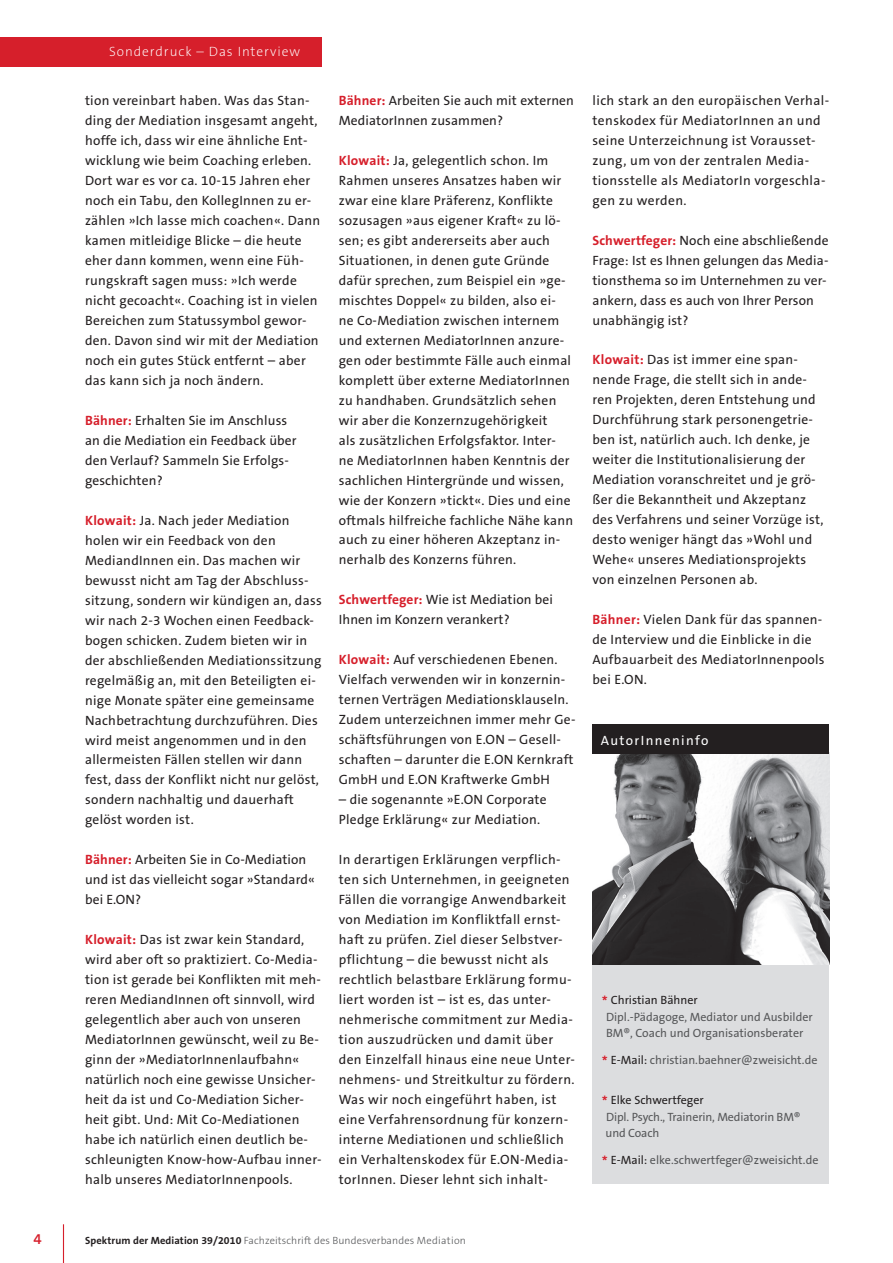
<style>
.page{position:relative;width:893px;height:1263px;background:#fff}
.page>*{position:absolute;margin:0;border:0;box-sizing:border-box;transform-origin:0 0}
.t1{font:600 15px "The Sans B6";color:#d61f2b}
.t2{font:13.5px/20px "The Sans B5 Plain";letter-spacing:.02em;color:#231f20}
.t3{font:200 13.5px "The Sans B2";letter-spacing:.07em;color:#fff}
.t4{font:13.5px "The Sans B5 Plain";letter-spacing:.1em;color:#fff}
.t5{font:12px/16.5px "The Sans B5 Plain";color:#57585a}
.t6{font:300 10.5px "The Sans B3";letter-spacing:.01em;color:#57585a}
.s1{font-family:"The Sans B7";font-weight:700;color:#d61f2b}
.s2{font-family:"Frutiger";font-weight:700;color:#d61f2b}
.s3{color:#231f20}
.s4{font-family:"The Sans B7";font-weight:700;color:#231f20}
</style>
<div class="page">
<div style="left:0;top:37px;width:322px;height:30px;background:#d61f2b"></div>
<hr style="left:63px;top:1224px;width:1px;height:39px;background:#d61f2b">
<div style="left:592px;top:964px;width:237px;height:220px;background:#dcdddf"></div>
<img style="left:592px;top:754px;width:237px;height:210px">
<div style="left:592px;top:725px;width:237px;height:29px;background:#231f20"></div>
<p class="t3" style="left:109px;top:45px;width:192px">Sonderdruck – Das Interview</p>
<p class="t2" style="left:85px;top:91px;width:237px">tion vereinbart haben. Was das Stan&shy;ding der Mediation insgesamt angeht, hoffe ich, dass wir eine ähnliche Ent&shy;wicklung wie beim Coaching erleben.<br>Dort war es vor ca. 10-15 Jahren eher noch ein Tabu, den KollegInnen zu er&shy;zählen »Ich lasse mich coachen«. Dann kamen mitleidige Blicke – die heute eher dann kommen, wenn eine Füh&shy;rungskraft sagen muss: »Ich werde nicht gecoacht«. Coaching ist in vielen Bereichen zum Statussymbol gewor&shy;den. Davon sind wir mit der Mediation noch ein gutes Stück entfernt – aber das kann sich ja noch ändern.</p>
<p class="t2" style="left:85px;top:411px;width:213px"><span class="s1">Bähner:</span> Erhalten Sie im Anschluss an die Mediation ein Feedback über den Verlauf? Sammeln Sie Erfolgs&shy;geschichten?</p>
<p class="t2" style="left:85px;top:511px;width:238px"><span class="s1">Klowait:</span> Ja. Nach jeder Mediation holen wir ein Feedback von den MediandInnen ein. Das machen wir bewusst nicht am Tag der Abschluss&shy;sitzung, sondern wir kündigen an, dass wir nach 2-3 Wochen einen Feedback&shy;bogen schicken. Zudem bieten wir in der abschließenden Mediationssitzung regelmäßig an, mit den Beteiligten ei&shy;nige Monate später eine gemeinsame Nachbetrachtung durchzuführen. Dies wird meist angenommen und in den allermeisten Fällen stellen wir dann fest, dass der Konflikt nicht nur gelöst, sondern nachhaltig und dauerhaft gelöst worden ist.</p>
<p class="t2" style="left:85px;top:850px;width:231px"><span class="s1">Bähner:</span> Arbeiten Sie in Co-Mediation und ist das vielleicht sogar »Standard« bei E.ON?</p>
<p class="t2" style="left:85px;top:930px;width:238px"><span class="s1">Klowait:</span> Das ist zwar kein Standard, wird aber oft so praktiziert. Co-Media&shy;tion ist gerade bei Konflikten mit meh&shy;reren MediandInnen oft sinnvoll, wird gelegentlich aber auch von unseren MediatorInnen gewünscht, weil zu Be&shy;ginn der »MediatorInnenlaufbahn« natürlich noch eine gewisse Unsicher&shy;heit da ist und Co-Mediation Sicher&shy;heit gibt. Und: Mit Co-Mediationen habe ich natürlich einen deutlich be&shy;schleunigten Know-how-Aufbau inner&shy;halb unseres MediatorInnenpools.</p>
<p class="t2" style="left:339px;top:91px;width:237px"><span class="s1">Bähner:</span> Arbeiten Sie auch mit externen<br>MediatorInnen zusammen?</p>
<p class="t2" style="left:339px;top:151px;width:236px"><span class="s1">Klowait:</span> Ja, gelegentlich schon. Im Rahmen unseres Ansatzes haben wir zwar eine klare Präferenz, Konflikte sozusagen »aus eigener Kraft« zu lö&shy;sen; es gibt andererseits aber auch Situationen, in denen gute Gründe dafür sprechen, zum Beispiel ein »ge&shy;mischtes Doppel« zu bilden, also ei&shy;ne Co-Mediation zwischen internem und externen MediatorInnen anzure&shy;gen oder bestimmte Fälle auch einmal komplett über externe MediatorInnen zu handhaben. Grundsätzlich sehen wir aber die Konzernzugehörigkeit<br>als zusätzlichen Erfolgsfaktor. Inter&shy;ne MediatorInnen haben Kenntnis der sachlichen Hintergründe und wissen, wie der Konzern »tickt«. Dies und eine oftmals hilfreiche fachliche Nähe kann auch zu einer höheren Akzeptanz in&shy;nerhalb des Konzerns führen.</p>
<p class="t2" style="left:339px;top:590px;width:216px"><span class="s1">Schwertfeger:</span> Wie ist Mediation bei<br>Ihnen im Konzern verankert?</p>
<p class="t2" style="left:339px;top:650px;width:238px"><span class="s1">Klowait:</span> Auf verschiedenen Ebenen.<br>Vielfach verwenden wir in konzernin&shy;ternen Verträgen Mediationsklauseln.<br>Zudem unterzeichnen immer mehr Ge&shy;schäftsführungen von E.ON – Gesell&shy;schaften – darunter die E.ON Kernkraft GmbH und E.ON Kraftwerke GmbH</p>
<p class="t2" style="left:339px;top:790px;width:209px">– die sogenannte »E.ON Corporate<br>Pledge Erklärung« zur Mediation.</p>
<p class="t2" style="left:339px;top:850px;width:238px">In derartigen Erklärungen verpflich&shy;ten sich Unternehmen, in geeigneten Fällen die vorrangige Anwendbarkeit von Mediation im Konfliktfall ernst&shy;haft zu prüfen. Ziel dieser Selbstver&shy;pflichtung – die bewusst nicht als rechtlich belastbare Erklärung formu&shy;liert worden ist – ist es, das unter&shy;nehmerische commitment zur Media&shy;tion auszudrücken und damit über den Einzelfall hinaus eine neue Unter&shy;nehmens- und Streitkultur zu fördern.<br>Was wir noch eingeführt haben, ist eine Verfahrensordnung für konzern&shy;interne Mediationen und schließlich ein Verhaltenskodex für E.ON-Media&shy;torInnen. Dieser lehnt sich inhalt-</p>
<p class="t2" style="left:592px;top:91px;width:238px">lich stark an den europäischen Verhal&shy;tenskodex für MediatorInnen an und seine Unterzeichnung ist Vorausset&shy;zung, um von der zentralen Media&shy;tionsstelle als MediatorIn vorgeschla&shy;gen zu werden.</p>
<p class="t2" style="left:592px;top:231px;width:238px"><span class="s1">Schwertfeger:</span> Noch eine abschließende Frage: Ist es Ihnen gelungen das Media&shy;tionsthema so im Unternehmen zu ver&shy;ankern, dass es auch von Ihrer Person unabhängig ist?</p>
<p class="t2" style="left:592px;top:350px;width:233px"><span class="s1">Klowait:</span> Das ist immer eine span&shy;nende Frage, die stellt sich in ande&shy;ren Projekten, deren Entstehung und Durchführung stark personengetrie&shy;ben ist, natürlich auch. Ich denke, je weiter die Institutionalisierung der Mediation voranschreitet und je grö&shy;ßer die Bekanntheit und Akzeptanz des Verfahrens und seiner Vorzüge ist, desto weniger hängt das »Wohl und Wehe« unseres Mediationsprojekts von einzelnen Personen ab.</p>
<p class="t2" style="left:592px;top:610px;width:234px"><span class="s1">Bähner:</span> Vielen Dank für das spannen&shy;de Interview und die Einblicke in die<br>Aufbauarbeit des MediatorInnenpools bei E.ON.</p>
<p class="t4" style="left:601px;top:733px;width:109px">AutorInneninfo</p>
<p class="t5" style="left:606px;top:992px;width:208px;text-indent:-5px"><span class="s2">*</span> <span class="s3">Christian Bähner<br></span>Dipl.-Pädagoge, Mediator und Ausbilder<br>BM®, Coach und Organisationsberater</p>
<p class="t5" style="left:601px;top:1052px;width:217px"><span class="s2">*</span> <span class="s3">E-Mail:</span> christian.baehner@zweisicht.de</p>
<p class="t5" style="left:606px;top:1092px;width:196px;text-indent:-4px"><span class="s2">*</span> <span class="s3">Elke Schwertfeger<br></span>Dipl. Psych., Trainerin, Mediatorin BM® und Coach</p>
<p class="t5" style="left:601px;top:1152px;width:218px"><span class="s2">*</span> <span class="s3">E-Mail:</span> elke.schwertfeger@zweisicht.de</p>
<p class="t1" style="left:34px;top:1231px;width:10px">4</p>
<p class="t6" style="left:85px;top:1235px;width:382px"><span class="s4">Spektrum der Mediation 39/2010</span> Fachzeitschrift des Bundesverbandes Mediation</p>
</div>
